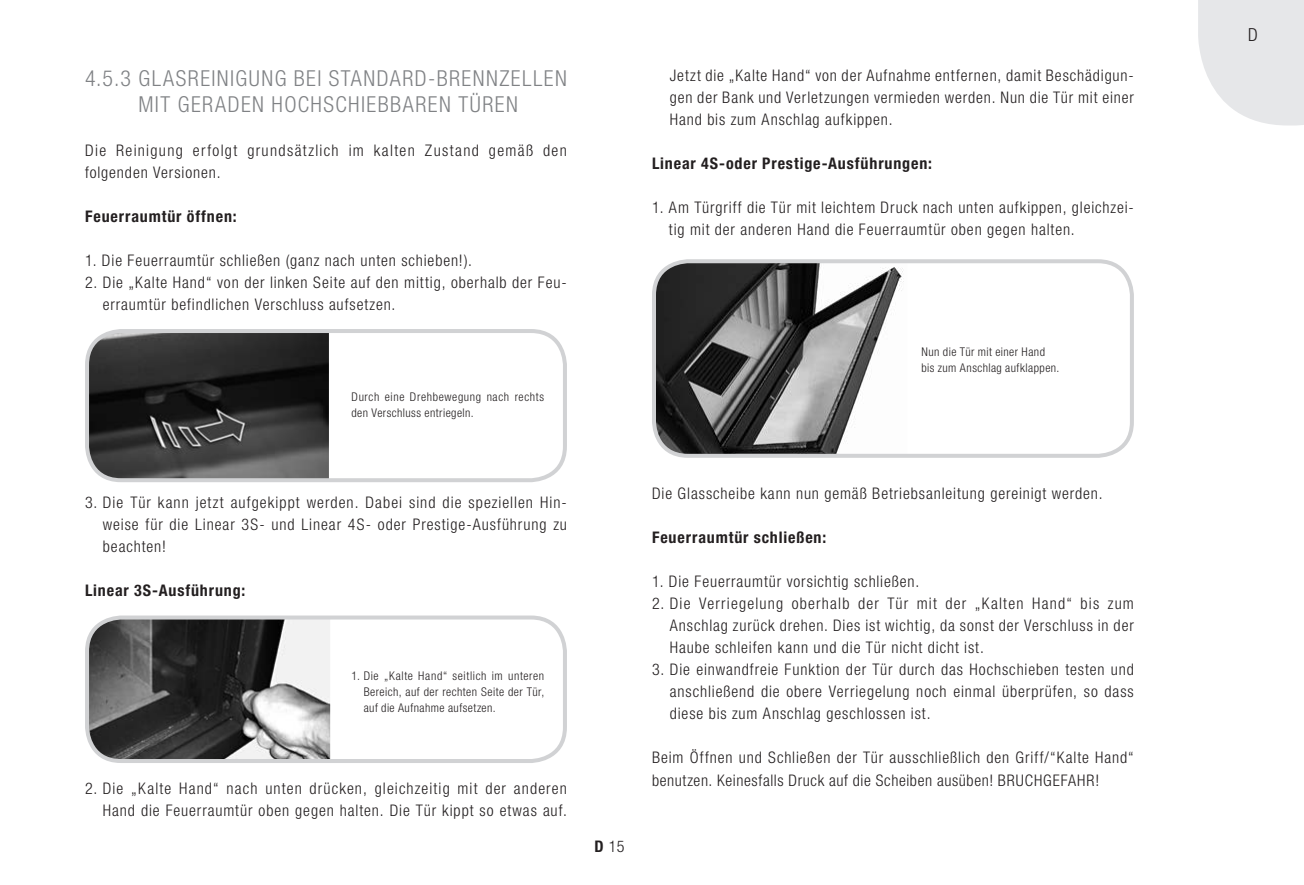
<style>
.page{position:relative;width:1304px;height:885px;background:#fff}
.page>*{position:absolute;margin:0;border:0;box-sizing:border-box;transform-origin:0 0}
.t1{font:300 condensed 22px/26px "Helvetica Neue";letter-spacing:.065em;color:#808285;text-align:center}
.t2{font:300 condensed 18px "Helvetica Neue";color:#231f20}
.t3{font:300 condensed 16px/22px "Helvetica Neue";letter-spacing:.055em;color:#231f20;text-align:justify}
.t4{font:700 condensed 16px "Helvetica Neue";letter-spacing:.055em;color:#231f20}
.t5{font:300 condensed 16px/22px "Helvetica Neue";letter-spacing:.08em;color:#231f20}
.t6{font:300 condensed 12px/16px "Helvetica Neue";letter-spacing:.04em;color:#231f20}
.s1{font-weight:700}
</style>
<div class="page">
<svg style="left:1198px;top:0;width:106px;height:125px;background:#e9e9eb"></svg>
<img style="left:657px;top:264px;width:247px;height:189px">
<div style="left:652px;top:259px;width:482px;height:199px;border:4px solid #d1d2d4;border-radius:34px"></div>
<img style="left:90px;top:620px;width:240px;height:138px">
<div style="left:85px;top:615px;width:482px;height:148px;border:4px solid #d1d2d4;border-radius:34px"></div>
<img style="left:90px;top:334px;width:239px;height:146px">
<div style="left:85px;top:329px;width:482px;height:153px;border:4px solid #d1d2d4;border-radius:34px"></div>
<h1 class="t1" style="left:85px;top:65px;width:483px">4.5.3 GLASREINIGUNG BEI STANDARD-BRENNZELLEN<br>MIT GERADEN HOCHSCHIEBBAREN TÜREN</h1>
<p class="t5" style="left:85px;top:139px;width:483px">Die Reinigung erfolgt grundsätzlich im kalten Zustand gemäß den folgenden Versionen.</p>
<p class="t4" style="left:85px;top:206px;width:153px">Feuerraumtür öffnen:</p>
<p class="t3" style="left:85px;top:249px;width:389px">1. Die Feuerraumtür schließen (ganz nach unten schieben!).</p>
<p class="t3" style="left:103px;top:271px;width:466px;text-indent:-18px">2. Die „Kalte Hand“ von der linken Seite auf den mittig, oberhalb der Feu&shy;erraumtür befindlichen Verschluss aufsetzen.</p>
<p class="t6" style="left:351px;top:388px;width:194px">Durch eine Drehbewegung nach rechts den Verschluss entriegeln.</p>
<p class="t3" style="left:103px;top:491px;width:466px;text-indent:-18px">3. Die Tür kann jetzt aufgekippt werden. Dabei sind die speziellen Hin&shy;weise für die Linear 3S- und Linear 4S- oder Prestige-Ausführung zu beachten!</p>
<p class="t4" style="left:85px;top:580px;width:162px">Linear 3S-Ausführung:</p>
<p class="t6" style="left:364px;top:667px;width:182px;text-align:justify;text-indent:-12px">1. Die „Kalte Hand“ seitlich im unteren Bereich, auf der rechten Seite der Tür, auf die Aufnahme aufsetzen.</p>
<p class="t3" style="left:85px;top:777px;width:483px;text-align:right">2. Die „Kalte Hand“ nach unten drücken, gleichzeitig mit der anderen<br>Hand die Feuerraumtür oben gegen halten. Die Tür kippt so etwas auf.</p>
<p class="t3" style="left:670px;top:64px;width:466px">Jetzt die „Kalte Hand“ von der Aufnahme entfernen, damit Beschädigun&shy;gen der Bank und Verletzungen vermieden werden. Nun die Tür mit einer Hand bis zum Anschlag aufkippen.</p>
<p class="t4" style="left:652px;top:154px;width:282px">Linear 4S-oder Prestige-Ausführungen:</p>
<p class="t3" style="left:669px;top:196px;width:466px;text-indent:-17px">1. Am Türgriff die Tür mit leichtem Druck nach unten aufkippen, gleichzei&shy;tig mit der anderen Hand die Feuerraumtür oben gegen halten.</p>
<p class="t6" style="left:921px;top:343px;width:139px">Nun die Tür mit einer Hand bis zum Anschlag aufklappen.</p>
<p class="t3" style="left:594px;top:835px;width:31px"><span class="s1">D</span> 15</p>
<p class="t3" style="left:652px;top:482px;width:452px">Die Glasscheibe kann nun gemäß Betriebsanleitung gereinigt werden.</p>
<p class="t4" style="left:652px;top:528px;width:176px">Feuerraumtür schließen:</p>
<p class="t3" style="left:652px;top:570px;width:269px">1. Die Feuerraumtür vorsichtig schließen.</p>
<p class="t3" style="left:670px;top:592px;width:466px;text-indent:-18px">2. Die Verriegelung oberhalb der Tür mit der „Kalten Hand“ bis zum Anschlag zurück drehen. Dies ist wichtig, da sonst der Verschluss in der Haube schleifen kann und die Tür nicht dicht ist.</p>
<p class="t3" style="left:670px;top:658px;width:466px;text-indent:-18px">3. Die einwandfreie Funktion der Tür durch das Hochschieben testen und anschließend die obere Verriegelung noch einmal überprüfen, so dass diese bis zum Anschlag geschlossen ist.</p>
<p class="t3" style="left:652px;top:746px;width:483px">Beim Öffnen und Schließen der Tür ausschließlich den Griff/“Kalte Hand“ benutzen. Keinesfalls Druck auf die Scheiben ausüben! BRUCHGEFAHR!</p>
<p class="t2" style="left:1248px;top:24px;width:11px">D</p>
</div>
